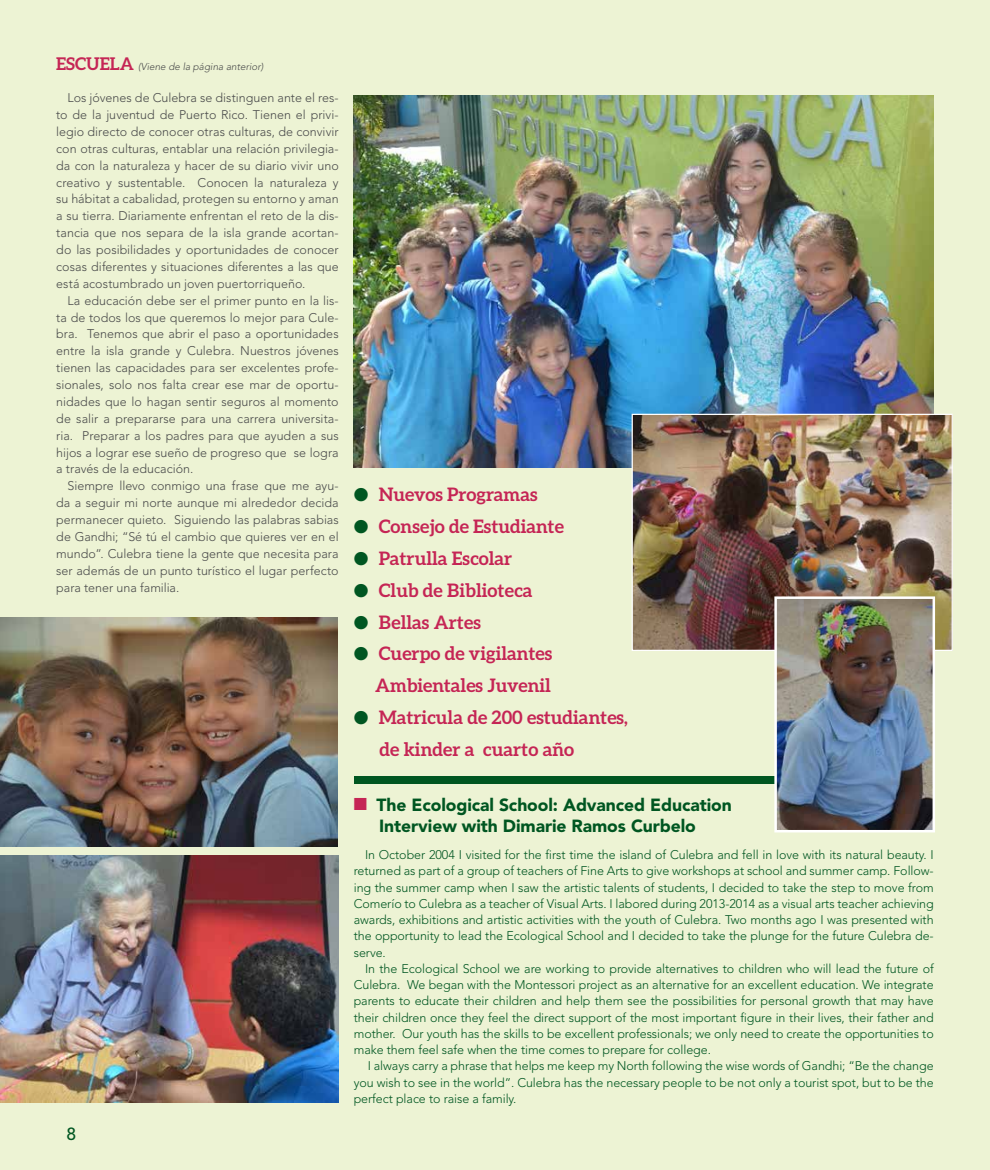
<style>
.page{position:relative;width:990px;height:1170px;background:#edf3d4}
.page>*{position:absolute;margin:0;border:0;box-sizing:border-box;transform-origin:0 0}
.t1{font:700 18.62px/31.9px "Aleo";color:#c52555;text-align:right}
.t2{font:900 17.5px/21.2px "Avenir LT Std";letter-spacing:-.005em;color:#005621;text-align:center}
.t3{font:500 17.5px "Avenir LT Std";color:#005621}
.t4{font:300 12.5px/16.2px "Avenir LT Std";letter-spacing:-.005em;color:#005621;text-align:justify}
.t5{font:300 12.5px/16.9px "Avenir LT Std";color:#4a4b4b;text-align:justify}
.t6{font:italic 300 10px "Avenir LT Std";color:#4a4b4b}
.s1{font-family:"Aleo";font-weight:700;font-style:normal;font-size:17.5px;color:#c52555}
.s2{color:#005621}
.s3{color:#c52555}
</style>
<div class="page">
<img style="left:354px;top:95px;width:580px;height:373px">
<img style="left:0;top:856px;width:339px;height:246px">
<img style="left:0;top:617px;width:338px;height:230px">
<div style="left:354px;top:776px;width:486px;height:8px;background:#005621"></div>
<img style="left:634px;top:416px;width:317px;height:233px">
<div style="left:632px;top:414px;width:321px;height:237px;border:1px solid #fff"></div>
<img style="left:777px;top:599px;width:155px;height:230px">
<div style="left:774px;top:596px;width:161px;height:236px;border:2px solid #fff"></div>
<p class="t6" style="left:56px;top:61px;width:209px"><span class="s1">ESCUELA</span> (Viene de la página anterior)</p>
<p class="t5" style="left:56px;top:90px;width:284px;text-indent:11px">Los jóvenes de Culebra se distinguen ante el res&shy;to de la juventud de Puerto Rico. Tienen el privi&shy;legio directo de conocer otras culturas, de convivir con otras culturas, entablar una relación privilegia&shy;da con la naturaleza y hacer de su diario vivir uno creativo y sustentable. Conocen la naturaleza y su hábitat a cabalidad, protegen su entorno y aman a su tierra. Diariamente enfrentan el reto de la dis&shy;tancia que nos separa de la isla grande acortan&shy;do las posibilidades y oportunidades de conocer cosas diferentes y situaciones diferentes a las que está acostumbrado un joven puertorriqueño.</p>
<p class="t5" style="left:56px;top:292px;width:284px;text-indent:11px">La educación debe ser el primer punto en la lis&shy;ta de todos los que queremos lo mejor para Cule&shy;bra. Tenemos que abrir el paso a oportunidades entre la isla grande y Culebra. Nuestros jóvenes tienen las capacidades para ser excelentes profe&shy;sionales, solo nos falta crear ese mar de oportu&shy;nidades que lo hagan sentir seguros al momento de salir a prepararse para una carrera universita&shy;ria. Preparar a los padres para que ayuden a sus hijos a lograr ese sueño de progreso que se logra a través de la educación.</p>
<p class="t5" style="left:56px;top:478px;width:284px;text-indent:11px">Siempre llevo conmigo una frase que me ayu&shy;da a seguir mi norte aunque mi alrededor decida permanecer quieto. Siguiendo las palabras sabias de Gandhi; “Sé tú el cambio que quieres ver en el mundo”. Culebra tiene la gente que necesita para ser además de un punto turístico el lugar perfecto para tener una familia.</p>
<h1 class="t1" style="left:354px;top:478px;width:185px"><span class="s2">●</span> Nuevos Programas</h1>
<h1 class="t1" style="left:354px;top:510px;width:212px"><span class="s2">●</span> Consejo de Estudiante</h1>
<h1 class="t1" style="left:354px;top:542px;width:160px"><span class="s2">●</span> Patrulla Escolar</h1>
<h1 class="t1" style="left:354px;top:574px;width:180px"><span class="s2">●</span> Club de Biblioteca</h1>
<h1 class="t1" style="left:354px;top:606px;width:129px"><span class="s2">●</span> Bellas Artes</h1>
<h1 class="t1" style="left:354px;top:637px;width:200px"><span class="s2">●</span> Cuerpo de vigilantes<br>Ambientales Juvenil</h1>
<h1 class="t1" style="left:380px;top:701px;width:250px;text-align:left;text-indent:-26px"><span class="s2">●</span> Matricula de 200 estudiantes, de kinder a cuarto año</h1>
<h2 class="t3" style="left:67px;top:1124px;width:11px">8</h2>
<h2 class="t2" style="left:354px;top:794px;width:380px"><span class="s3">■</span> The Ecological School: Advanced Education<br>Interview with Dimarie Ramos Curbelo</h2>
<p class="t4" style="left:354px;top:847px;width:582px;text-indent:11px">In October 2004 I visited for the first time the island of Culebra and fell in love with its natural beauty. I returned as part of a group of teachers of Fine Arts to give workshops at school and summer camp. Follow&shy;ing the summer camp when I saw the artistic talents of students, I decided to take the step to move from Comerío to Culebra as a teacher of Visual Arts. I labored during 2013-2014 as a visual arts teacher achieving awards, exhibitions and artistic activities with the youth of Culebra. Two months ago I was presented with the opportunity to lead the Ecological School and I decided to take the plunge for the future Culebra de&shy;serve.</p>
<p class="t4" style="left:354px;top:960px;width:582px;text-indent:11px">In the Ecological School we are working to provide alternatives to children who will lead the future of Culebra. We began with the Montessori project as an alternative for an excellent education. We integrate parents to educate their children and help them see the possibilities for personal growth that may have their children once they feel the direct support of the most important figure in their lives, their father and mother. Our youth has the skills to be excellent professionals; we only need to create the opportunities to make them feel safe when the time comes to prepare for college.</p>
<p class="t4" style="left:354px;top:1058px;width:582px;text-indent:14px">I always carry a phrase that helps me keep my North following the wise words of Gandhi; “Be the change you wish to see in the world”. Culebra has the necessary people to be not only a tourist spot, but to be the perfect place to raise a family.</p>
</div>
